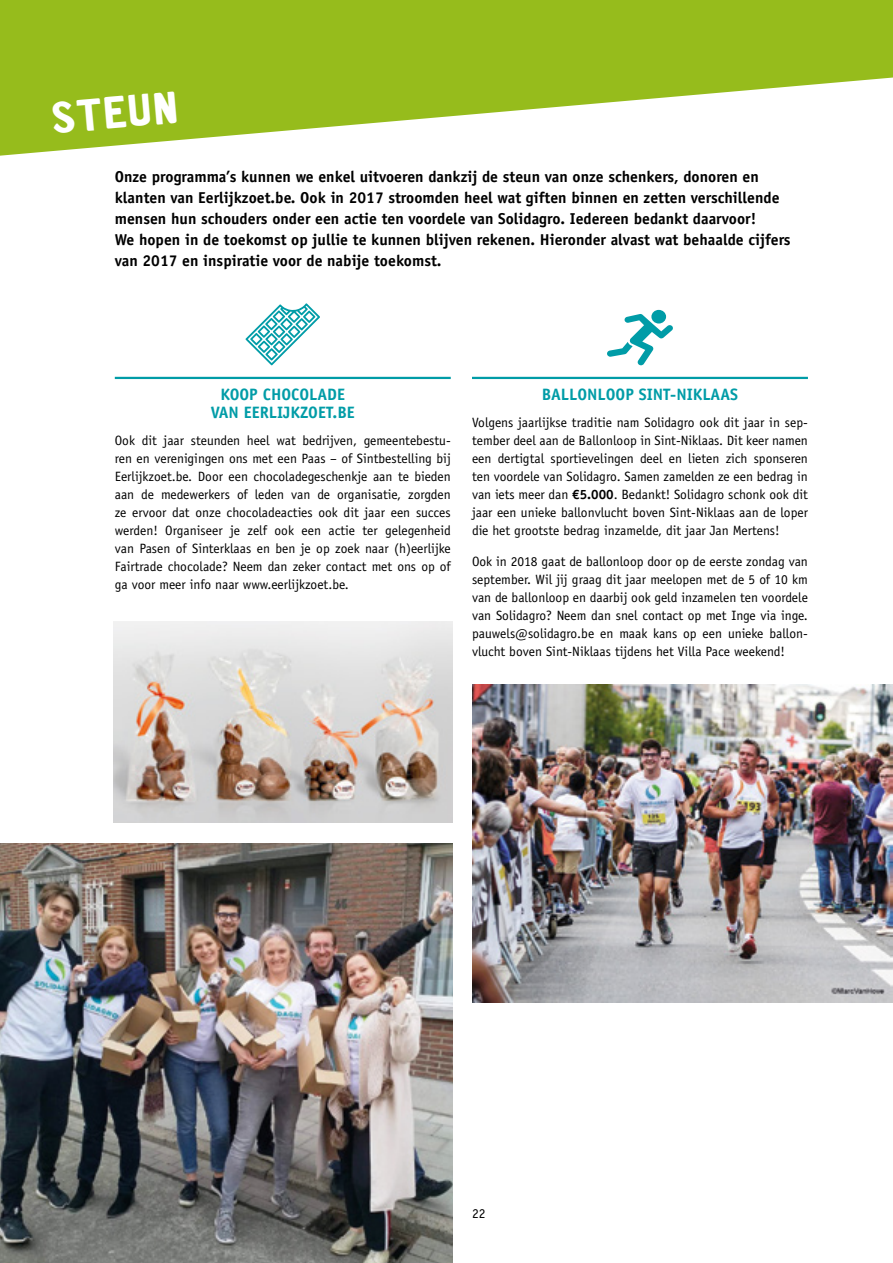
<style>
.page{position:relative;width:893px;height:1263px;background:#fff}
.page>*{position:absolute;margin:0;border:0;box-sizing:border-box;transform-origin:0 0}
.t1{font:45px "CA Aires";color:#fff}
.t2{font:700 16.5px/18px "Officina Sans";color:#009ca7;text-align:center}
.t3{font:700 15.75px/21px "Officina Sans";color:#000}
.t4{font:13.5px/18px "Officina Sans";color:#000;text-align:justify}
.s1{font-weight:700}
</style>
<div class="page">
<svg style="left:0;top:0;width:893px;height:156px;fill:#96bc1c"></svg>
<hr style="left:115px;top:377px;width:336px;height:2px;background:#009ca7">
<svg style="left:246px;top:303px;width:74px;height:62px"></svg>
<hr style="left:472px;top:377px;width:336px;height:2px;background:#009ca7">
<div style="left:651px;top:310px;width:15px;height:13px;background:#009ca7;border-radius:50%"></div>
<svg style="left:607px;top:314px;width:66px;height:51px"></svg>
<img style="left:113px;top:622px;width:339px;height:200px">
<img style="left:0;top:844px;width:452px;height:419px">
<img style="left:472px;top:685px;width:421px;height:317px">
<h1 class="t1" style="left:51px;top:95px;width:133px;rotate:-5deg">STEUN</h1>
<p class="t3" style="left:115px;top:166px;width:677px">Onze programma’s kunnen we enkel uitvoeren dankzij de steun van onze schenkers, donoren en klanten van Eerlijkzoet.be. Ook in 2017 stroomden heel wat giften binnen en zetten verschillende mensen hun schouders onder een actie ten voordele van Solidagro. Iedereen bedankt daarvoor!<br>We hopen in de toekomst op jullie te kunnen blijven rekenen. Hieronder alvast wat behaalde cijfers van 2017 en inspiratie voor de nabije toekomst.</p>
<p class="t2" style="left:211px;top:385px;width:145px">KOOP CHOCOLADE<br>VAN EERLIJKZOET.BE</p>
<p class="t4" style="left:115px;top:431px;width:337px">Ook dit jaar steunden heel wat bedrijven, gemeentebestu&shy;ren en verenigingen ons met een Paas – of Sintbestelling bij Eerlijkzoet.be. Door een chocoladegeschenkje aan te bieden aan de medewerkers of leden van de organisatie, zorgden ze ervoor dat onze chocoladeacties ook dit jaar een succes werden! Organiseer je zelf ook een actie ter gelegenheid van Pasen of Sinterklaas en ben je op zoek naar (h)eerlijke Fairtrade chocolade? Neem dan zeker contact met ons op of ga voor meer info naar www.eerlijkzoet.be.</p>
<p class="t2" style="left:542px;top:385px;width:198px">BALLONLOOP SINT-NIKLAAS</p>
<p class="t4" style="left:472px;top:413px;width:337px">Volgens jaarlijkse traditie nam Solidagro ook dit jaar in sep&shy;tember deel aan de Ballonloop in Sint-Niklaas. Dit keer namen een dertigtal sportievelingen deel en lieten zich sponseren ten voordele van Solidagro. Samen zamelden ze een bedrag in van iets meer dan <span class="s1">€5.000</span>. Bedankt! Solidagro schonk ook dit jaar een unieke ballonvlucht boven Sint-Niklaas aan de loper die het grootste bedrag inzamelde, dit jaar Jan Mertens!</p>
<p class="t4" style="left:472px;top:552px;width:337px">Ook in 2018 gaat de ballonloop door op de eerste zondag van september. Wil jij graag dit jaar meelopen met de 5 of 10 km van de ballonloop en daarbij ook geld inzamelen ten voordele van Solidagro? Neem dan snel contact op met Inge via inge. pauwels@solidagro.be en maak kans op een unieke ballon&shy;vlucht boven Sint-Niklaas tijdens het Villa Pace weekend!</p>
<p class="t4" style="left:472px;top:1204px;width:15px">22</p>
</div>
